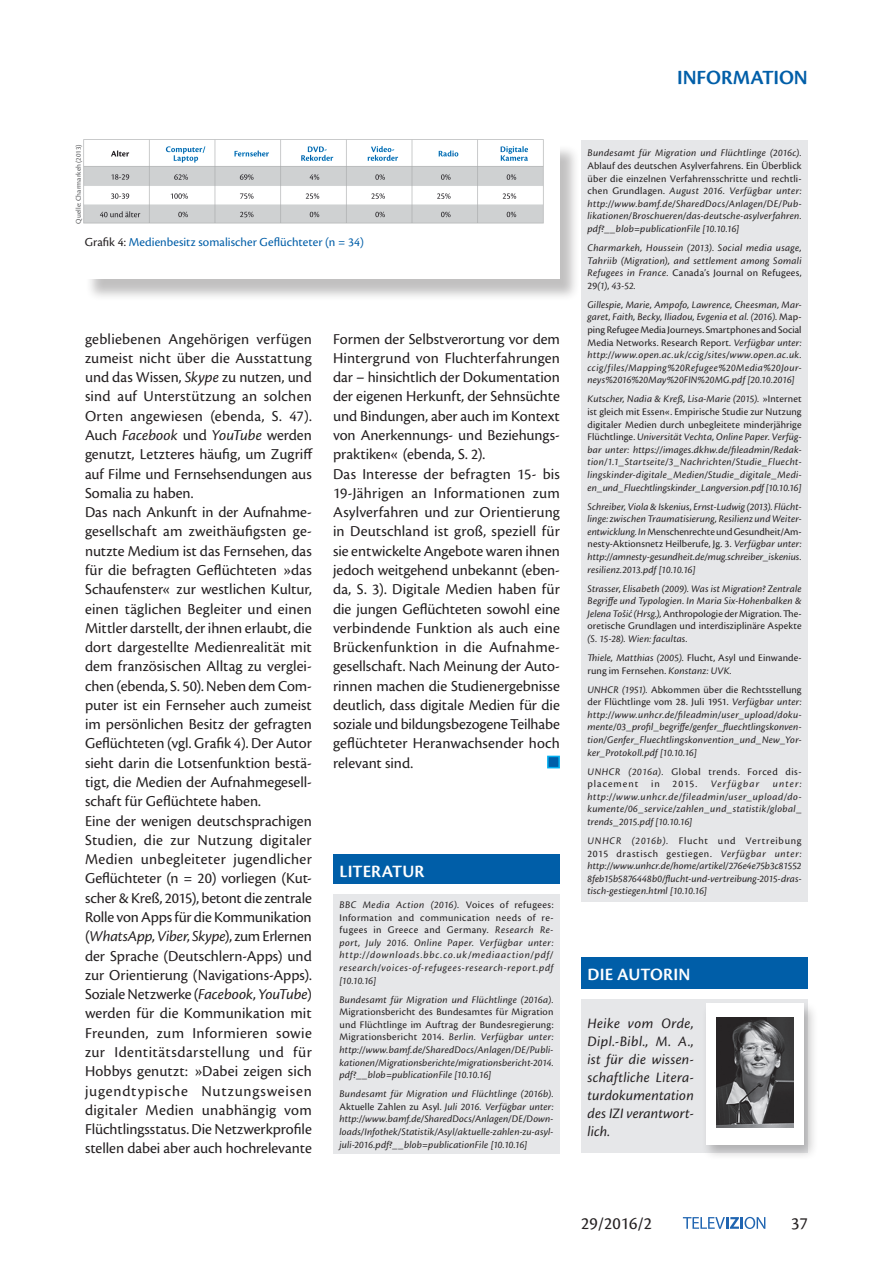
<style>
.page{position:relative;width:893px;height:1263px;background:#fff}
.page>*{position:absolute;margin:0;border:0;box-sizing:border-box;transform-origin:0 0}
.t1{font:600 21px "Cronos Pro";letter-spacing:-.005em;color:#005ea8}
.t2{font:600 18px "Cronos Pro";letter-spacing:.01em;color:#fff}
.t3{font:18px "Cronos Pro";color:#231f20}
.t4{font:15.75px/19.4px "Cronos Pro";color:#231f20}
.t5{font:italic 15px/18px "Cronos Pro";letter-spacing:.01em;color:#231f20;text-align:justify}
.t6{font:12.75px "Cronos Pro";letter-spacing:.005em;color:#005ea8}
.t7{font:italic 10.5px/12.6px "Cronos Pro";letter-spacing:.015em;color:#231f20;text-align:justify}
.t8{font:10.5px/18.9px "Cronos Pro";letter-spacing:.02em;color:#231f20}
.t9{font:10.5px/12.6px "Cronos Pro";letter-spacing:.06em;color:#231f20}
.t10{font:italic 10.5px "Cronos Pro";letter-spacing:.105em;color:#231f20}
.t11{font:7.5px "Cronos Pro";letter-spacing:.015em;color:#57585a}
.s1{color:#231f20}
.s2{font-style:italic}
.s3{font-style:normal}
</style>
<div class="page">
<svg style="left:683px;top:1217px;width:82px;height:12px"></svg>
<div style="left:85px;top:145px;width:494px;height:157px;background:#231f20;opacity:.28"></div>
<div style="left:85px;top:140px;width:475px;height:139px;background:#fff"></div>
<div style="left:333px;top:894px;width:227px;height:259px;background:#e6e7e9"></div>
<div style="left:333px;top:855px;width:227px;height:29px;background:#005ea8"></div>
<div style="left:581px;top:141px;width:227px;height:761px;background:#e6e7e9"></div>
<div style="left:581px;top:999px;width:227px;height:154px;background:#e6e7e9"></div>
<div style="left:701px;top:1001px;width:117px;height:160px;background:#231f20;opacity:.28"></div>
<div style="left:706px;top:1003px;width:98px;height:142px;background:#fff"></div>
<div style="left:581px;top:957px;width:227px;height:32px;background:#005ea8"></div>
<img style="left:716px;top:1017px;width:77px;height:111px">
<img style="left:83px;top:139px;width:461px;height:85px">
<div style="left:547px;top:756px;width:13px;height:12px;background:#005ea8;border:2px solid #00aeef"></div>
<p class="t11" style="left:74px;top:224px;width:81px;rotate:-90deg">Quelle: Charmarkeh (2013)</p>
<p class="t6" style="left:85px;top:234px;width:281px"><span class="s1">Grafik 4:</span> Medienbesitz somalischer Geflüchteter (n = 34)</p>
<p class="t4" style="left:85px;top:329px;width:229px">gebliebenen Angehörigen verfügen zumeist nicht über die Ausstattung und das Wissen, <span class="s2">Skype</span> zu nutzen, und sind auf Unterstützung an solchen Orten angewiesen (ebenda, S. 47).<br>Auch <span class="s2">Facebook</span> und <span class="s2">YouTube</span> werden genutzt, Letzteres häufig, um Zugriff auf Filme und Fernsehsendungen aus Somalia zu haben.<br>Das nach Ankunft in der Aufnahme&shy;gesellschaft am zweithäufigsten ge&shy;nutzte Medium ist das Fernsehen, das für die befragten Geflüchteten »das Schaufenster« zur westlichen Kultur, einen täglichen Begleiter und einen Mittler darstellt, der ihnen erlaubt, die dort dargestellte Medienrealität mit dem französischen Alltag zu verglei&shy;chen (ebenda, S. 50). Neben dem Com&shy;puter ist ein Fernseher auch zumeist im persönlichen Besitz der gefragten Geflüchteten (vgl. Grafik 4). Der Autor sieht darin die Lotsenfunktion bestä&shy;tigt, die Medien der Aufnahmegesell&shy;schaft für Geflüchtete haben.<br>Eine der wenigen deutschsprachigen Studien, die zur Nutzung digitaler Medien unbegleiteter jugendlicher Geflüchteter (n = 20) vorliegen (Kut&shy;scher &amp; Kreß, 2015), betont die zentrale Rolle von Apps für die Kommunikation (<span class="s2">WhatsApp</span>, <span class="s2">Viber</span>, <span class="s2">Skype</span>), zum Erlernen der Sprache (Deutschlern-Apps) und zur Orientierung (Navigations-Apps).<br>Soziale Netzwerke (<span class="s2">Facebook</span>, <span class="s2">YouTube</span>) werden für die Kommunikation mit Freunden, zum Informieren sowie zur Identitätsdarstellung und für Hobbys genutzt: »Dabei zeigen sich jugendtypische Nutzungsweisen digitaler Medien unabhängig vom Flüchtlingsstatus. Die Netzwerkprofile stellen dabei aber auch hochrelevante</p>
<p class="t4" style="left:333px;top:329px;width:228px">Formen der Selbstverortung vor dem Hintergrund von Fluchterfahrungen dar – hinsichtlich der Dokumentation der eigenen Herkunft, der Sehnsüchte und Bindungen, aber auch im Kontext von Anerkennungs- und Beziehungs&shy;praktiken« (ebenda, S. 2).<br>Das Interesse der befragten 15- bis 19-Jährigen an Informationen zum Asylverfahren und zur Orientierung in Deutschland ist groß, speziell für sie entwickelte Angebote waren ihnen jedoch weitgehend unbekannt (eben&shy;da, S. 3). Digitale Medien haben für die jungen Geflüchteten sowohl eine verbindende Funktion als auch eine Brückenfunktion in die Aufnahme&shy;gesellschaft. Nach Meinung der Auto&shy;rinnen machen die Studienergebnisse deutlich, dass digitale Medien für die soziale und bildungsbezogene Teilhabe geflüchteter Heranwachsender hoch relevant sind.</p>
<h2 class="t2" style="left:340px;top:860px;width:86px">LITERATUR</h2>
<p class="t7" style="left:339px;top:899px;width:216px">BBC Media Action (2016). <span class="s3">Voices of refugees:<br>Information and communication needs of re&shy;fugees in Greece and Germany.</span> Research Re&shy;port, July 2016. Online Paper. Verfügbar unter: http://downloads.bbc.co.uk/mediaaction/pdf/ research/voices-of-refugees-research-report.pdf [10.10.16]</p>
<p class="t7" style="left:339px;top:993px;width:216px">Bundesamt für Migration und Flüchtlinge (2016a).</p>
<p class="t7" style="left:339px;top:1006px;width:216px"><span class="s3">Migrationsbericht des Bundesamtes für Migration und Flüchtlinge im Auftrag der Bundesregierung:<br>Migrationsbericht 2014.</span> Berlin. Verfügbar unter: http://www.bamf.de/SharedDocs/Anlagen/DE/Publi&shy;kationen/Migrationsberichte/migrationsbericht-2014. pdf?__blob=publicationFile [10.10.16]</p>
<p class="t7" style="left:339px;top:1088px;width:216px">Bundesamt für Migration und Flüchtlinge (2016b).<br><span class="s3">Aktuelle Zahlen zu Asyl.</span> Juli 2016. Verfügbar unter: http://www.bamf.de/SharedDocs/Anlagen/DE/Down&shy;loads/Infothek/Statistik/Asyl/aktuelle-zahlen-zu-asyl&shy;juli-2016.pdf?__blob=publicationFile [10.10.16]</p>
<h1 class="t1" style="left:677px;top:65px;width:132px">INFORMATION</h1>
<p class="t7" style="left:587px;top:147px;width:216px">Bundesamt für Migration und Flüchtlinge (2016c).</p>
<p class="t7" style="left:587px;top:160px;width:216px"><span class="s3">Ablauf des deutschen Asylverfahrens. Ein Überblick über die einzelnen Verfahrensschritte und rechtli&shy;chen Grundlagen.</span> August 2016. Verfügbar unter: http://www.bamf.de/SharedDocs/Anlagen/DE/Pub&shy;likationen/Broschueren/das-deutsche-asylverfahren. pdf?__blob=publicationFile [10.10.16]</p>
<p class="t7" style="left:587px;top:242px;width:216px">Charmarkeh, Houssein (2013). Social media usage, Tahriib (Migration), and settlement among Somali Refugees in France. <span class="s3">Canada’s Journal on Refugees, 29</span>(1), 43-52.</p>
<p class="t7" style="left:587px;top:298px;width:216px">Gillespie, Marie, Ampofo, Lawrence, Cheesman, Mar&shy;garet, Faith, Becky, Iliadou, Evgenia et al. (2016). <span class="s3">Map&shy;ping Refugee Media Journeys. Smartphones and Social Media Networks. Research Report.</span> Verfügbar unter: http://www.open.ac.uk/ccig/sites/www.open.ac.uk. ccig/files/Mapping%20Refugee%20Media%20Jour&shy;neys%2016%20May%20FIN%20MG.pdf [20.10.2016]</p>
<p class="t7" style="left:587px;top:393px;width:216px">Kutscher, Nadia &amp; Kreß, Lisa-Marie (2015). <span class="s3">»Internet ist gleich mit Essen«. Empirische Studie zur Nutzung digitaler Medien durch unbegleitete minderjährige Flüchtlinge.</span> Universität Vechta, Online Paper. Verfüg&shy;bar unter: https://images.dkhw.de/fileadmin/Redak&shy;tion/1.1_Startseite/3_Nachrichten/Studie_Fluecht&shy;lingskinder-digitale_Medien/Studie_digitale_Medi&shy;en_und_Fluechtlingskinder_Langversion.pdf [10.10.16]</p>
<p class="t7" style="left:587px;top:500px;width:216px">Schreiber, Viola &amp; Iskenius, Ernst-Ludwig (2013). Flücht&shy;linge: zwischen Traumatisierung, Resilienz und Weiter&shy;entwicklung. In <span class="s3">Menschenrechte und Gesundheit/Am&shy;nesty-Aktionsnetz Heilberufe, Jg. 3.</span> Verfügbar unter: http://amnesty-gesundheit.de/mug.schreiber_iskenius. resilienz.2013.pdf [10.10.16]</p>
<p class="t7" style="left:587px;top:582px;width:216px">Strasser, Elisabeth (2009). Was ist Migration? Zentrale Begriffe und Typologien. In Maria Six-Hohenbalken &amp; Jelena Tošić (Hrsg.), <span class="s3">Anthropologie der Migration. The&shy;oretische Grundlagen und interdisziplinäre Aspekte</span></p>
<p class="t7" style="left:587px;top:629px;width:216px;line-height:18.9px">(S. 15-28). Wien: facultas.<br>Thiele, Matthias (2005). <span class="s3">Flucht, Asyl und Einwande-</span></p>
<p class="t8" style="left:587px;top:661px;width:216px">rung im Fernsehen. <span class="s2">Konstanz: UVK.<br>UNHCR (1951).</span> Abkommen über die Rechtsstellung</p>
<p class="t7" style="left:587px;top:696px;width:216px"><span class="s3">der Flüchtlinge vom 28. Juli 1951.</span> Verfügbar unter: http://www.unhcr.de/fileadmin/user_upload/doku&shy;mente/03_profil_begriffe/genfer_fluechtlingskonven&shy;tion/Genfer_Fluechtlingskonvention_und_New_Yor&shy;ker_Protokoll.pdf [10.10.16]</p>
<p class="t9" style="left:587px;top:765px;width:216px"><span class="s2">UNHCR (2016a).</span> Global trends. Forced dis&shy;placement in 2015.</p>
<p class="t10" style="left:711px;top:778px;width:50px">Verfügbar</p>
<p class="t7" style="left:587px;top:778px;width:216px;text-indent:185px">unter: http://www.unhcr.de/fileadmin/user_upload/do&shy;kumente/06_service/zahlen_und_statistik/global_ trends_2015.pdf [10.10.16]</p>
<p class="t7" style="left:587px;top:834px;width:216px">UNHCR (2016b). <span class="s3">Flucht und Vertreibung 2015 drastisch gestiegen.</span> Verfügbar unter: http://www.unhcr.de/home/artikel/276e4e75b3c81552<br>8feb15b5876448b0/flucht-und-vertreibung-2015-dras&shy;tisch-gestiegen.html [10.10.16]</p>
<h2 class="t2" style="left:588px;top:964px;width:104px">DIE AUTORIN</h2>
<h3 class="t5" style="left:587px;top:1015px;width:108px">Heike vom Orde, Dipl.-Bibl., M. A., ist für die wissen&shy;schaftliche Litera&shy;turdokumentation des IZI verantwort&shy;lich.</h3>
<h2 class="t3" style="left:581px;top:1213px;width:73px">29/2016/2</h2>
<h2 class="t3" style="left:791px;top:1213px;width:18px">37</h2>
</div>
